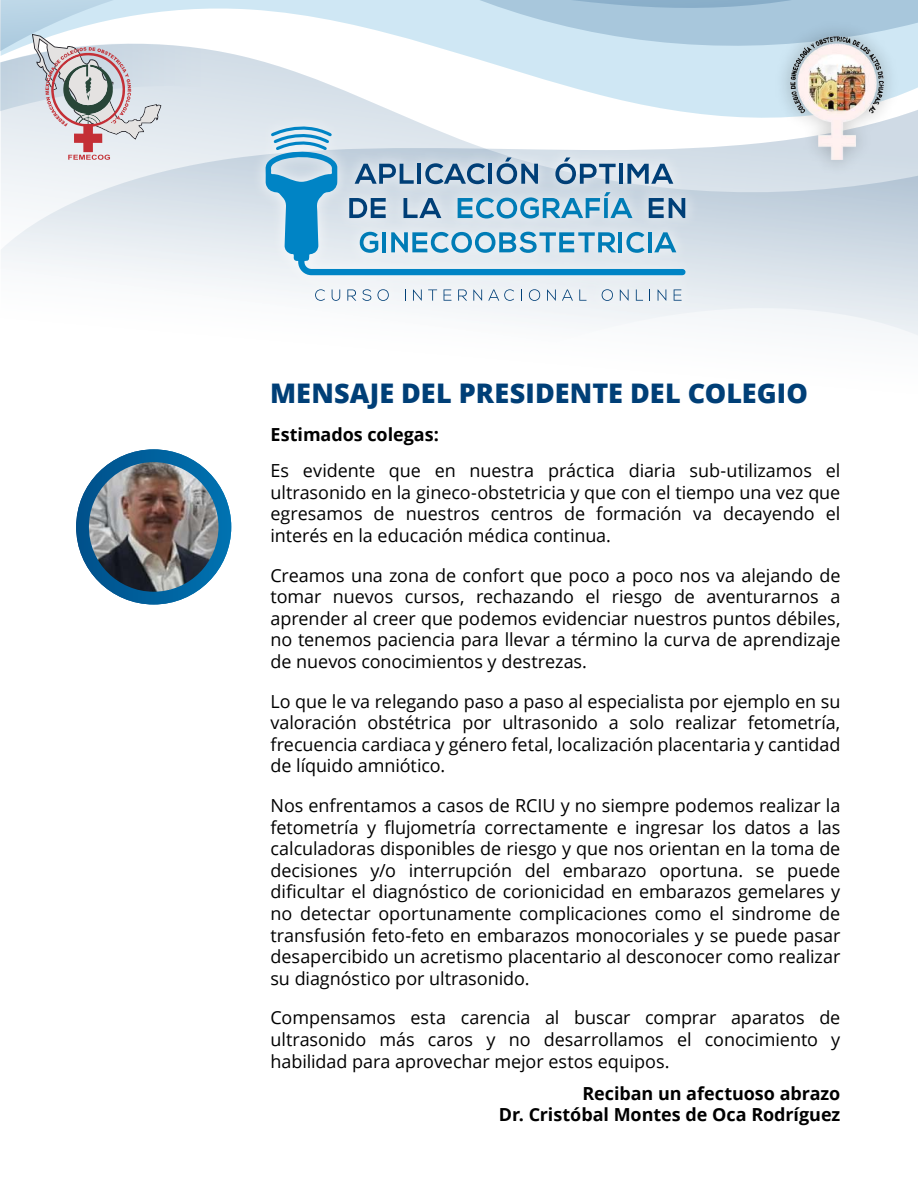
<style>
.page{position:relative;width:918px;height:1188px;background:#fff}
.page>*{position:absolute;margin:0;border:0;box-sizing:border-box;transform-origin:0 0}
.t1{font:800 27px "Open Sans";letter-spacing:.005em;color:#003f77}
.t2{font:18px/21.6px "Open Sans";letter-spacing:-.005em;color:#000;text-align:justify}
.t3{font:700 18px/21px "Open Sans";letter-spacing:-.005em;color:#000;text-align:right}
</style>
<div class="page">
<svg style="left:0;top:0;width:356px;height:53px"></svg>
<svg style="left:1px;top:44px;width:917px;height:292px"></svg>
<svg style="left:356px;top:0;width:562px;height:46px;background:#bad5e6"></svg>
<svg style="left:32px;top:34px;width:129px;height:126px;background:#cfc8cd"></svg>
<img style="left:245px;top:107px;width:461px;height:215px">
<svg style="left:315px;top:289px;width:10px;height:12px"></svg>
<svg style="left:332px;top:289px;width:8px;height:13px"></svg>
<svg style="left:347px;top:289px;width:9px;height:12px"></svg>
<svg style="left:362px;top:289px;width:9px;height:12px"></svg>
<svg style="left:378px;top:289px;width:11px;height:12px"></svg>
<svg style="left:405px;top:289px;width:1px;height:12px"></svg>
<svg style="left:413px;top:289px;width:9px;height:12px"></svg>
<svg style="left:428px;top:289px;width:9px;height:12px"></svg>
<svg style="left:444px;top:289px;width:7px;height:12px"></svg>
<svg style="left:458px;top:289px;width:9px;height:12px"></svg>
<svg style="left:473px;top:289px;width:9px;height:12px"></svg>
<svg style="left:488px;top:289px;width:26px;height:12px"></svg>
<svg style="left:521px;top:289px;width:1px;height:12px"></svg>
<svg style="left:529px;top:289px;width:11px;height:12px"></svg>
<svg style="left:547px;top:289px;width:9px;height:12px"></svg>
<svg style="left:562px;top:289px;width:11px;height:12px"></svg>
<svg style="left:579px;top:289px;width:8px;height:12px"></svg>
<svg style="left:602px;top:289px;width:11px;height:12px"></svg>
<svg style="left:620px;top:289px;width:9px;height:12px"></svg>
<svg style="left:636px;top:289px;width:7px;height:12px"></svg>
<svg style="left:649px;top:289px;width:1px;height:12px"></svg>
<svg style="left:658px;top:289px;width:8px;height:12px"></svg>
<svg style="left:674px;top:289px;width:8px;height:12px"></svg>
<svg style="left:265px;top:120px;width:424px;height:158px;background:#b0cee0"></svg>
<img style="left:767px;top:14px;width:139px;height:169px">
<img style="left:790px;top:37px;width:94px;height:123px">
<svg style="left:76px;top:449px;width:155px;height:155px;background:#03629e"></svg>
<img style="left:89px;top:462px;width:129px;height:130px;border-radius:65px">
<h1 class="t1" style="left:270px;top:373px;width:539px">MENSAJE DEL PRESIDENTE DEL COLEGIO</h1>
<p class="t3" style="left:271px;top:423px;width:170px">Estimados colegas:</p>
<p class="t2" style="left:271px;top:459px;width:571px">Es evidente que en nuestra práctica diaria sub-utilizamos el ultrasonido en la gineco-obstetricia y que con el tiempo una vez que egresamos de nuestros centros de formación va decayendo el interés en la educación médica continua.</p>
<p class="t2" style="left:271px;top:564px;width:571px">Creamos una zona de confort que poco a poco nos va alejando de tomar nuevos cursos, rechazando el riesgo de aventurarnos a aprender al creer que podemos evidenciar nuestros puntos débiles, no tenemos paciencia para llevar a término la curva de aprendizaje de nuevos conocimientos y destrezas.</p>
<p class="t2" style="left:271px;top:690px;width:571px">Lo que le va relegando paso a paso al especialista por ejemplo en su valoración obstétrica por ultrasonido a solo realizar fetometría, frecuencia cardiaca y género fetal, localización placentaria y cantidad de líquido amniótico.</p>
<p class="t2" style="left:271px;top:794px;width:571px">Nos enfrentamos a casos de RCIU y no siempre podemos realizar la fetometría y flujometría correctamente e ingresar los datos a las calculadoras disponibles de riesgo y que nos orientan en la toma de decisiones y/o interrupción del embarazo oportuna. se puede dificultar el diagnóstico de corionicidad en embarazos gemelares y no detectar oportunamente complicaciones como el sindrome de transfusión feto-feto en embarazos monocoriales y se puede pasar desapercibido un acretismo placentario al desconocer como realizar su diagnóstico por ultrasonido.</p>
<p class="t2" style="left:271px;top:1007px;width:571px">Compensamos esta carencia al buscar comprar aparatos de ultrasonido más caros y no desarrollamos el conocimiento y habilidad para aprovechar mejor estos equipos.</p>
<p class="t3" style="left:499px;top:1082px;width:343px">Reciban un afectuoso abrazo<br>Dr. Cristóbal Montes de Oca Rodríguez</p>
</div>
